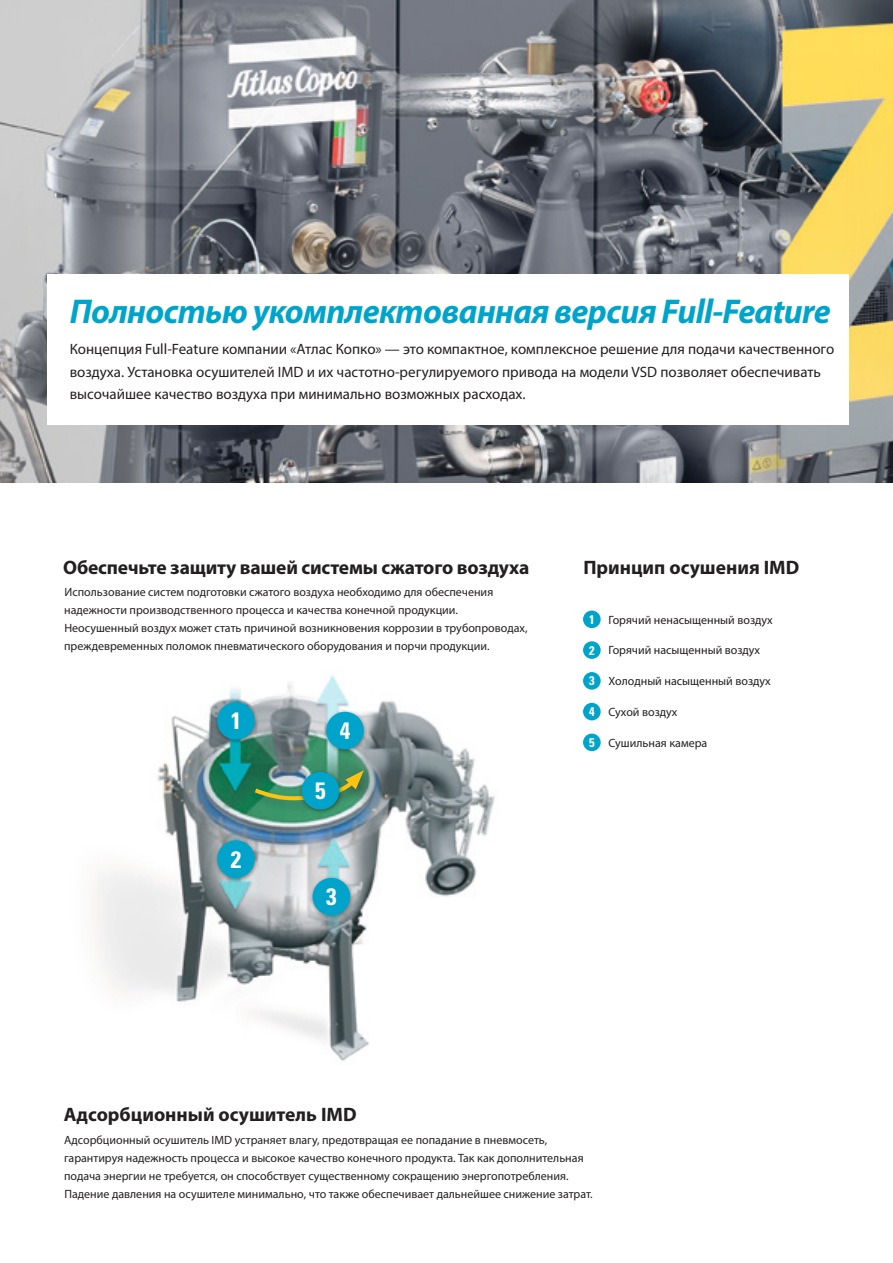
<style>
.page{position:relative;width:893px;height:1263px;background:#fff}
.page>*{position:absolute;margin:0;border:0;box-sizing:border-box;transform-origin:0 0}
.t1{font:italic 700 34.5px "Myriad Pro";letter-spacing:-.02em;color:#00a4ca}
.t2{font:700 condensed 23.7px "Univers LT Std";color:#fff}
.t3{font:700 19.5px "Myriad Pro";color:#231f20}
.t4{font:15px/22.5px "Myriad Pro";color:#231f20}
.t5{font:12px/18px "Myriad Pro";color:#231f20}
.s1{font-family:"Univers LT Std";font-weight:700;font-stretch:condensed;font-size:12.45px;color:#fff}
</style>
<div class="page">
<img style="left:0;top:0;width:893px;height:483px">
<img style="left:94px;top:675px;width:401px;height:386px">
<div style="left:250px;top:768px;width:124px;height:45px;background:#231f20;opacity:.33"></div>
<svg style="left:250px;top:770px;width:114px;height:31px"></svg>
<div style="left:322px;top:708px;width:46px;height:46px;background:#231f20;opacity:.5"></div>
<div style="left:326px;top:712px;width:38px;height:37px;background:#00a4ca;border-radius:50%"></div>
<div style="left:298px;top:768px;width:46px;height:46px;background:#231f20;opacity:.5"></div>
<div style="left:302px;top:772px;width:37px;height:37px;background:#00a4ca;border-radius:50%"></div>
<div style="left:213px;top:837px;width:46px;height:45px;background:#231f20;opacity:.5"></div>
<div style="left:217px;top:840px;width:38px;height:38px;background:#00a4ca;border-radius:50%"></div>
<div style="left:213px;top:699px;width:46px;height:45px;background:#231f20;opacity:.5"></div>
<div style="left:217px;top:702px;width:38px;height:38px;background:#00a4ca;border-radius:50%"></div>
<div style="left:309px;top:874px;width:46px;height:46px;background:#231f20;opacity:.5"></div>
<div style="left:313px;top:878px;width:37px;height:37px;background:#00a4ca;border-radius:50%"></div>
<div style="left:47px;top:274px;width:801px;height:150px;background:#fff"></div>
<div style="left:583px;top:610px;width:18px;height:18px;background:#00a4ca;border-radius:50%"></div>
<div style="left:583px;top:641px;width:18px;height:18px;background:#00a4ca;border-radius:50%"></div>
<div style="left:583px;top:672px;width:18px;height:18px;background:#00a4ca;border-radius:50%"></div>
<div style="left:583px;top:703px;width:18px;height:17px;background:#00a4ca;border-radius:50%"></div>
<div style="left:583px;top:733px;width:18px;height:18px;background:#00a4ca;border-radius:50%"></div>
<h1 class="t1" style="left:70px;top:289px;width:763px">Полностью укомплектованная версия Full-Feature</h1>
<p class="t4" style="left:70px;top:338px;width:766px">Концепция Full-Feature компании «Атлас Копко» — это компактное, комплексное решение для подачи качественного воздуха. Установка осушителей IMD и их частотно-регулируемого привода на модели VSD позволяет обеспечивать высочайшее качество воздуха при минимально возможных расходах.</p>
<h3 class="t3" style="left:63px;top:554px;width:467px">Обеспечьте защиту вашей системы сжатого воздуха</h3>
<p class="t5" style="left:64px;top:583px;width:465px">Использование систем подготовки сжатого воздуха необходимо для обеспечения надежности производственного процесса и качества конечной продукции.<br>Неосушенный воздух может стать причиной возникновения коррозии в трубопроводах, преждевременных поломок пневматического оборудования и порчи продукции.</p>
<h2 class="t2" style="left:231px;top:706px;width:12px">1</h2>
<h2 class="t2" style="left:231px;top:845px;width:12px">2</h2>
<h2 class="t2" style="left:340px;top:716px;width:12px">4</h2>
<h2 class="t2" style="left:315px;top:776px;width:12px">5</h2>
<h2 class="t2" style="left:326px;top:882px;width:12px">3</h2>
<h3 class="t3" style="left:583px;top:554px;width:218px">Принцип осушения IMD</h3>
<p class="t5" style="left:589px;top:610px;width:185px"><span class="s1">1</span> Горячий ненасыщенный воздух</p>
<p class="t5" style="left:589px;top:641px;width:173px"><span class="s1">2</span> Горячий насыщенный воздух</p>
<p class="t5" style="left:589px;top:672px;width:183px"><span class="s1">3</span> Холодный насыщенный воздух</p>
<p class="t5" style="left:589px;top:703px;width:90px"><span class="s1">4</span> Сухой воздух</p>
<p class="t5" style="left:589px;top:733px;width:120px"><span class="s1">5</span> Сушильная камера</p>
<h3 class="t3" style="left:64px;top:1102px;width:294px">Адсорбционный осушитель IMD</h3>
<p class="t5" style="left:64px;top:1130px;width:530px">Адсорбционный осушитель IMD устраняет влагу, предотвращая ее попадание в пневмосеть, гарантируя надежность процесса и высокое качество конечного продукта. Так как дополнительная подача энергии не требуется, он способствует существенному сокращению энергопотребления.<br>Падение давления на осушителе минимально, что также обеспечивает дальнейшее снижение затрат.</p>
</div>
